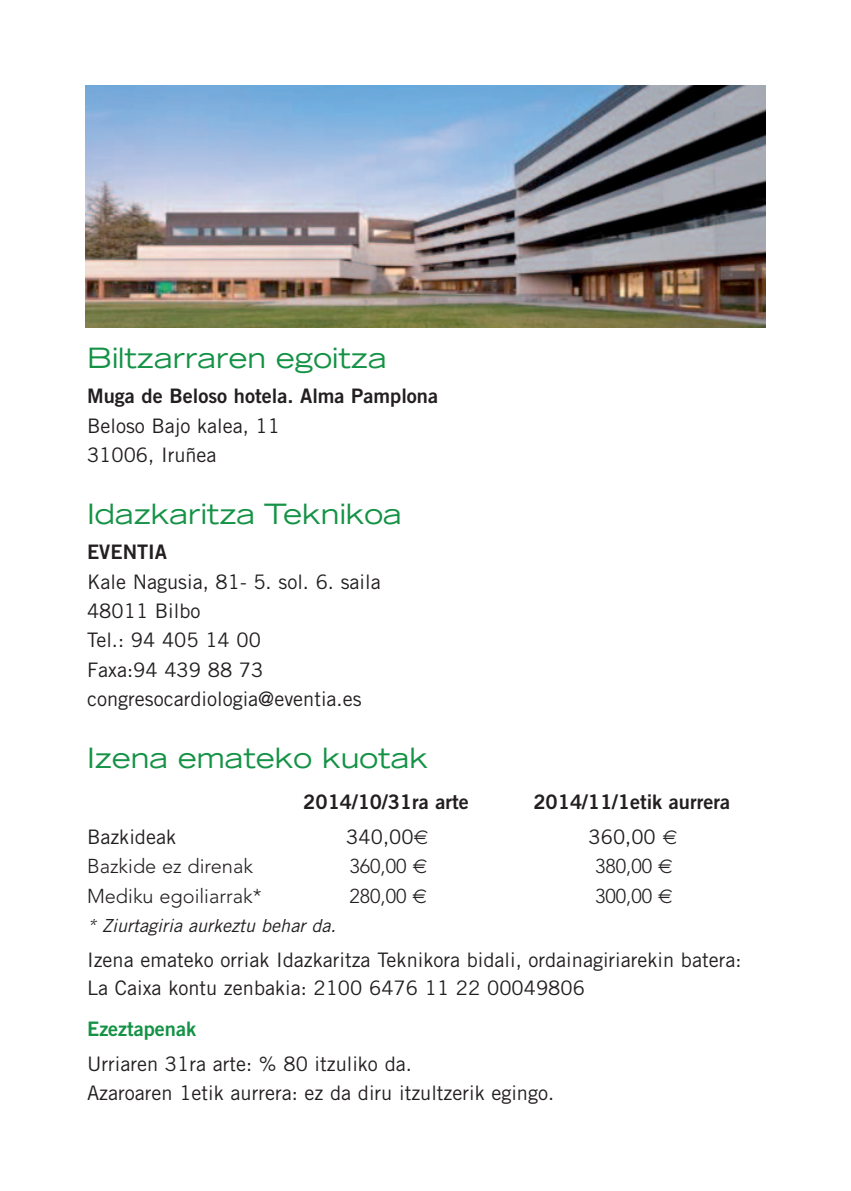
<style>
.page{position:relative;width:851px;height:1191px;background:#fff}
.page>*{position:absolute;margin:0;border:0;box-sizing:border-box;transform-origin:0 0}
.t1{font:expanded 28px "Trade Gothic LH";color:#149245}
.t2{font:20px/29.4px "Trade Gothic";color:#231f20}
.t3{font:20px "Trade Gothic Bold Two";color:#231f20}
.t4{font:300 20px "Avenir";color:#231f20}
.t5{font:20px "Trade Gothic Bold Two";color:#149245}
.t6{font:italic 18px "Trade Gothic";color:#231f20}
</style>
<div class="page">
<img style="left:85px;top:85px;width:680px;height:242px">
<h1 class="t1" style="left:87px;top:348px;width:301px">Biltzarraren egoitza</h1>
<p class="t3" style="left:87px;top:389px;width:352px">Muga de Beloso hotela. Alma Pamplona</p>
<p class="t2" style="left:87px;top:413px;width:194px">Beloso Bajo kalea, 11<br>31006, Iruñea</p>
<h1 class="t1" style="left:87px;top:504px;width:316px">Idazkaritza Teknikoa</h1>
<p class="t3" style="left:87px;top:545px;width:81px">EVENTIA</p>
<p class="t2" style="left:87px;top:568px;width:295px">Kale Nagusia, 81- 5. sol. 6. saila<br>48011 Bilbo<br>Tel.: 94 405 14 00<br>Faxa:94 439 88 73 congresocardiologia@eventia.es</p>
<h1 class="t1" style="left:87px;top:747px;width:342px">Izena emateko kuotak</h1>
<p class="t3" style="left:303px;top:794px;width:167px">2014/10/31ra arte</p>
<p class="t3" style="left:533px;top:794px;width:198px">2014/11/1etik aurrera</p>
<p class="t2" style="left:87px;top:824px;width:90px">Bazkideak</p>
<p class="t2" style="left:346px;top:824px;width:69px">340,00</p>
<p class="t2" style="left:588px;top:824px;width:69px">360,00</p>
<p class="t4" style="left:87px;top:858px;width:167px">Bazkide ez direnak</p>
<p class="t4" style="left:349px;top:858px;width:59px">360,00</p>
<p class="t4" style="left:595px;top:858px;width:59px">380,00</p>
<p class="t4" style="left:87px;top:887px;width:176px">Mediku egoiliarrak*</p>
<p class="t4" style="left:349px;top:887px;width:59px">280,00</p>
<p class="t4" style="left:595px;top:887px;width:59px">300,00</p>
<p class="t6" style="left:87px;top:919px;width:250px">* Ziurtagiria aurkeztu behar da.</p>
<p class="t2" style="left:87px;top:947px;width:655px;line-height:28px">Izena emateko orriak Idazkaritza Teknikora bidali, ordainagiriarekin batera:<br>La Caixa kontu zenbakia: 2100 6476 11 22 00049806</p>
<p class="t5" style="left:87px;top:1021px;width:110px">Ezeztapenak</p>
<p class="t2" style="left:87px;top:1050px;width:468px">Urriaren 31ra arte: % 80 itzuliko da.<br>Azaroaren 1etik aurrera: ez da diru itzultzerik egingo.</p>
</div>
